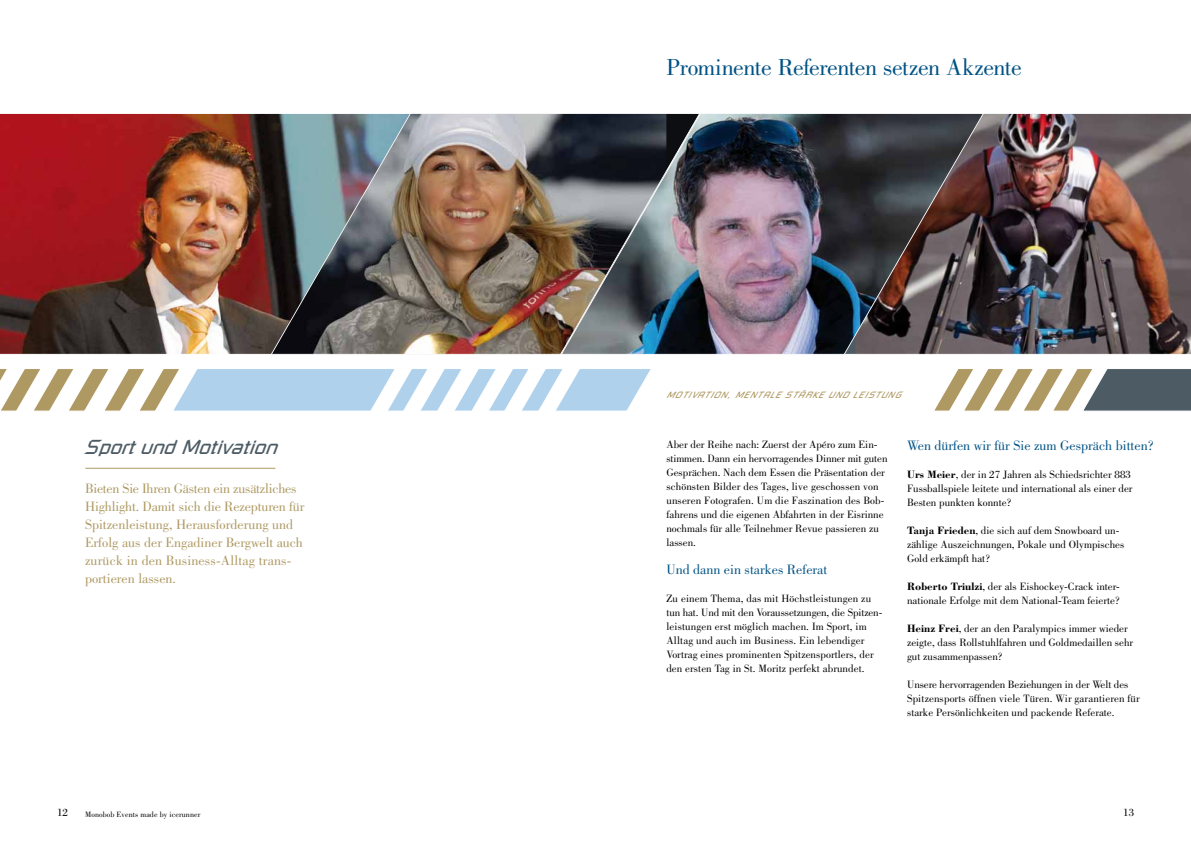
<style>
.page{position:relative;width:1191px;height:842px;background:#fff}
.page>*{position:absolute;margin:0;border:0;box-sizing:border-box;transform-origin:0 0}
.t1{font:24px "Bodoni";letter-spacing:-.02em;color:#005284}
.t2{font:italic 20px "Russell Square";color:#4d5c64}
.t3{font:14px/18px "Bodoni";color:#ae9962}
.t4{font:14px "Bodoni";color:#005284}
.t5{font:11px/14px "Bodoni";color:#000}
.t6{font:italic 9px "Russell Square";color:#ae9962}
.t7{font:8px "Bodoni";letter-spacing:.01em;color:#000}
.s1{font-weight:700}
</style>
<div class="page">
<svg style="left:0;top:369px;width:651px;height:42px"></svg>
<hr style="left:85px;top:468px;width:190px;height:1px;background:#ae9962">
<img style="left:985px;top:113px;width:206px;height:242px">
<svg style="left:934px;top:369px;width:257px;height:42px"></svg>
<img style="left:0;top:113px;width:270px;height:242px">
<img style="left:701px;top:113px;width:284px;height:242px">
<img style="left:270px;top:113px;width:431px;height:242px">
<h1 class="t1" style="left:666px;top:54px;width:357px">Prominente Referenten setzen Akzente</h1>
<h2 class="t2" style="left:84px;top:434px;width:202px">SPORTUNDMOTIVATION</h2>
<p class="t3" style="left:85px;top:479px;width:221px">Bieten Sie Ihren Gästen ein zusätzliches Highlight. Damit sich die Rezepturen für Spitzenleistung, Herausforderung und Erfolg aus der Engadiner Bergwelt auch zurück in den Business-Alltag trans&shy;portieren lassen.</p>
<p class="t6" style="left:666px;top:390px;width:194px">MOTI VATI ON ,MENTALE STÄRKE UND LEIS</p>
<p class="t6" style="left:874px;top:390px;width:22px">TUNG</p>
<p class="t5" style="left:666px;top:437px;width:223px">Aber der Reihe nach: Zuerst der Apéro zum Ein&shy;stimmen. Dann ein hervorragendes Dinner mit guten Gesprächen. Nach dem Essen die Präsentation der schönsten Bilder des Tages, live geschossen von unseren Fotografen. Um die Faszination des Bob&shy;fahrens und die eigenen Abfahrten in der Eisrinne nochmals für alle Teilnehmer Revue passieren zu lassen.</p>
<p class="t4" style="left:666px;top:561px;width:162px">Und dann ein starkes Referat</p>
<p class="t5" style="left:666px;top:591px;width:217px">Zu einem Thema, das mit Höchstleistungen zu tun hat. Und mit den Voraussetzungen, die Spitzen&shy;leistungen erst möglich machen. Im Sport, im Alltag und auch im Business. Ein lebendiger Vortrag eines prominenten Spitzensportlers, der den ersten Tag in St. Moritz perfekt abrundet.</p>
<p class="t4" style="left:907px;top:438px;width:248px">Wen dürfen wir für Sie zum Gespräch bitten?</p>
<p class="t5" style="left:907px;top:468px;width:227px"><span class="s1">Urs Meier</span>, der in 27 Jahren als Schiedsrichter 883<br>Fussballspiele leitete und international als einer der<br>Besten punkten konnte?</p>
<p class="t5" style="left:907px;top:524px;width:219px"><span class="s1">Tanja Frieden</span>, die sich auf dem Snowboard un&shy;zählige Auszeichnungen, Pokale und Olympisches<br>Gold erkämpft hat?</p>
<p class="t5" style="left:907px;top:580px;width:214px"><span class="s1">Roberto Triulzi</span>, der als Eishockey-Crack inter&shy;nationale Erfolge mit dem National-Team feierte?</p>
<p class="t5" style="left:907px;top:622px;width:228px"><span class="s1">Heinz Frei</span>, der an den Paralympics immer wieder zeigte, dass Rollstuhlfahren und Goldmedaillen sehr gut zusammenpassen?</p>
<p class="t5" style="left:907px;top:678px;width:234px">Unsere hervorragenden Beziehungen in der Welt des<br>Spitzensports öffnen viele Türen. Wir garantieren für starke Persönlichkeiten und packende Referate.</p>
<p class="t5" style="left:57px;top:806px;width:12px">12</p>
<p class="t7" style="left:85px;top:809px;width:117px">Monobob Events made by icerunner</p>
<p class="t5" style="left:1123px;top:806px;width:12px">13</p>
</div>
